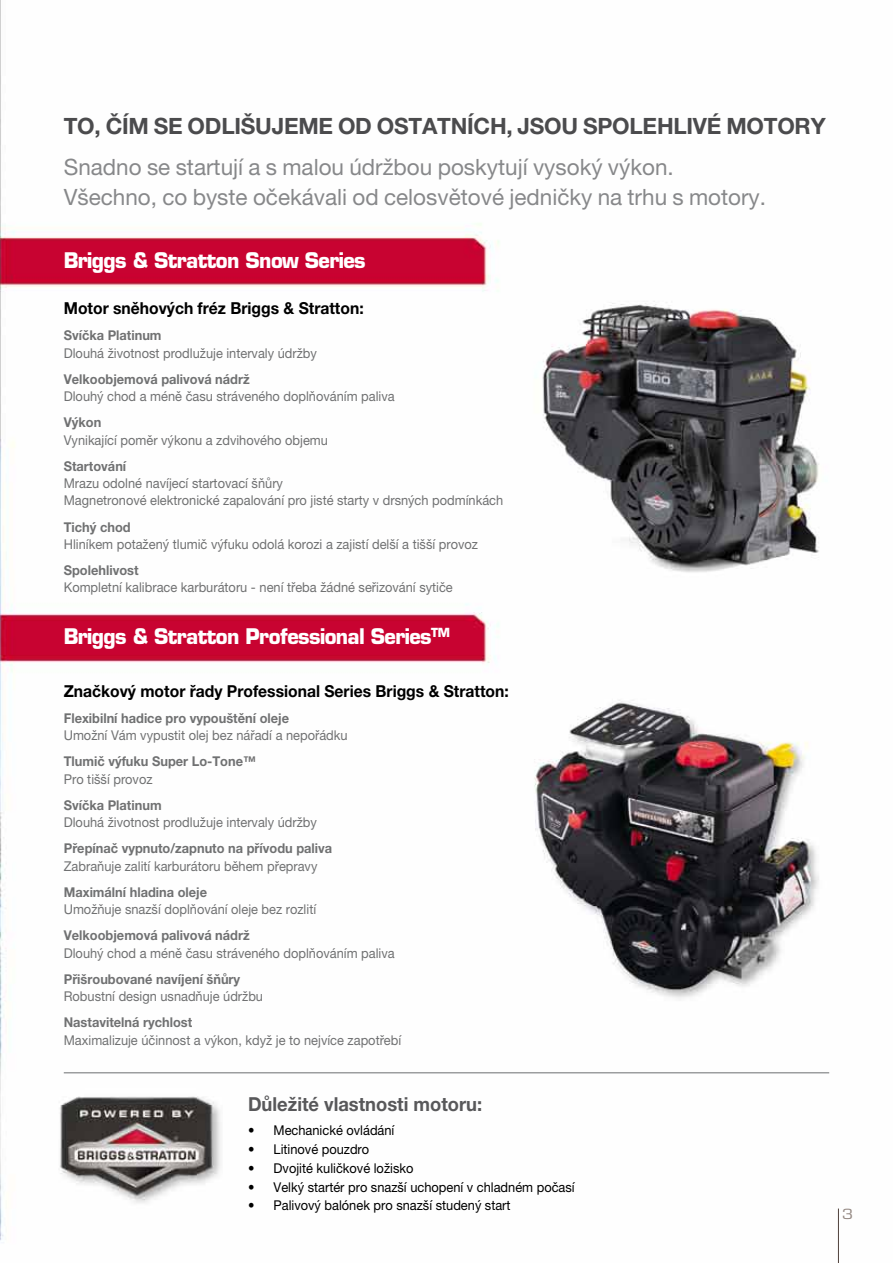
<style>
.page{position:relative;width:893px;height:1263px;background:#fff}
.page>*{position:absolute;margin:0;border:0;box-sizing:border-box;transform-origin:0 0}
.t1{font:22.5px/30px "Helvetica Neue LT Pro";color:#87888a}
.t2{font:700 22.5px "Helvetica Neue LT Pro";letter-spacing:-.01em;color:#4b4b4d}
.t3{font:700 21px "Eurostile LT Std";letter-spacing:-.03em;color:#fff;scale:.95 1}
.t4{font:700 19.35px "Helvetica Neue LT Pro";color:#58585a;scale:.95 1}
.t5{font:700 16.5px "Helvetica Neue LT Pro";color:#000;scale:.95 1}
.t6{font:15.3px "Eurostile T";color:#928680;scale:1.18 1}
.t7{font:13.5px/17.2px "Helvetica Neue LT Pro";color:#707172;scale:.95 1}
.t8{font:700 13.5px "Helvetica Neue LT Pro";color:#707172;scale:.95 1}
.t9{font:13.5px "Helvetica Neue LT Pro";color:#000;scale:.95 1}
</style>
<div class="page">
<img style="left:0;top:0;width:838px;height:1263px">
<hr style="left:64px;top:1072px;width:765px;height:1px;background:#9c9e9f">
<hr style="left:838px;top:1208px;width:1px;height:55px;background:#574a44">
<h1 class="t2" style="left:64px;top:112px;width:138px">To, čím se odli</h1>
<h1 class="t2" style="left:241px;top:112px;width:60px">šujeme</h1>
<h1 class="t2" style="left:338px;top:112px;width:54px">od ostatních</h1>
<h1 class="t2" style="left:506px;top:112px;width:92px">, jsou spolehlivé</h1>
<h1 class="t2" style="left:726px;top:112px;width:18px">motor</h1>
<h1 class="t2" style="left:811px;top:112px;width:17px">y</h1>
<h1 class="t1" style="left:64px;top:151px;width:704px">Snadno se startují a s malou údržbou poskytují vysoký výkon.<br>Všechno, co byste očekávali od celosvětové jedničky na trhu s motory.</h1>
<h2 class="t3" style="left:64px;top:247px;width:319px">Briggs &amp; Stratton Snow Series</h2>
<p class="t5" style="left:64px;top:298px;width:317px">Motor sněhových fréz Briggs &amp; Stratton:</p>
<p class="t8" style="left:64px;top:327px;width:104px">Svíčka Platinum</p>
<p class="t7" style="left:64px;top:344px;width:268px">Dlouhá životnost prodlužuje intervaly údržby</p>
<p class="t8" style="left:64px;top:371px;width:197px">Velkoobjemová palivová nádrž</p>
<p class="t7" style="left:64px;top:387px;width:350px">Dlouhý chod a méně času stráveného doplňováním paliva</p>
<p class="t8" style="left:64px;top:414px;width:41px">Výkon</p>
<p class="t7" style="left:64px;top:431px;width:280px">Vynikající poměr výkonu a zdvihového objemu</p>
<p class="t8" style="left:64px;top:458px;width:67px">Startování</p>
<p class="t7" style="left:64px;top:474px;width:464px">Mrazu odolné navíjecí startovací šňůry<br>Magnetronové elektronické zapalování pro jisté starty v drsných podmínkách</p>
<p class="t8" style="left:64px;top:518px;width:72px">Tichý chod</p>
<p class="t7" style="left:64px;top:535px;width:437px">Hliníkem potažený tlumič výfuku odolá korozi a zajistí delší a tišší provoz</p>
<p class="t8" style="left:64px;top:562px;width:80px">Spolehlivost</p>
<p class="t7" style="left:64px;top:579px;width:411px">Kompletní kalibrace karburátoru - není třeba žádné seřizování sytiče</p>
<h2 class="t3" style="left:64px;top:624px;width:408px">Briggs &amp; Stratton Professional Series<sup>TM</sup></h2>
<p class="t5" style="left:64px;top:681px;width:470px">Značkový motor řady Professional Series Briggs &amp; Stratton:</p>
<p class="t8" style="left:64px;top:710px;width:239px">Flexibilní hadice pro vypouštění oleje</p>
<p class="t7" style="left:64px;top:726px;width:300px">Umožní Vám vypustit olej bez nářadí a nepořádku</p>
<p class="t8" style="left:64px;top:753px;width:204px">Tlumič výfuku Super Lo-Tone™</p>
<p class="t7" style="left:64px;top:770px;width:95px">Pro tišší provoz</p>
<p class="t8" style="left:64px;top:797px;width:104px">Svíčka Platinum</p>
<p class="t7" style="left:64px;top:813px;width:268px">Dlouhá životnost prodlužuje intervaly údržby</p>
<p class="t8" style="left:64px;top:840px;width:284px">Přepínač vypnuto/zapnuto na přívodu paliva</p>
<p class="t7" style="left:64px;top:857px;width:269px">Zabraňuje zalití karburátoru během přepravy</p>
<p class="t8" style="left:64px;top:884px;width:152px">Maximální hladina oleje</p>
<p class="t7" style="left:64px;top:900px;width:267px">Umožňuje snazší doplňování oleje bez rozlití</p>
<p class="t8" style="left:64px;top:927px;width:197px">Velkoobjemová palivová nádrž</p>
<p class="t7" style="left:64px;top:944px;width:350px">Dlouhý chod a méně času stráveného doplňováním paliva</p>
<p class="t8" style="left:64px;top:971px;width:187px">Přišroubované navíjení šňůry</p>
<p class="t7" style="left:64px;top:987px;width:211px">Robustní design usnadňuje údržbu</p>
<p class="t8" style="left:64px;top:1014px;width:137px">Nastavitelná rychlost</p>
<p class="t7" style="left:64px;top:1031px;width:357px">Maximalizuje účinnost a výkon, když je to nejvíce zapotřebí</p>
<h3 class="t4" style="left:248px;top:1092px;width:248px">Důležité vlastnosti motoru:</h3>
<p class="t9" style="left:248px;top:1122px;width:156px">• Mechanické ovládání</p>
<p class="t9" style="left:248px;top:1141px;width:129px">• Litinové pouzdro</p>
<p class="t9" style="left:248px;top:1160px;width:176px">• Dvojité kuličkové ložisko</p>
<p class="t9" style="left:248px;top:1178px;width:346px">• Velký startér pro snazší uchopení v chladném počasí</p>
<p class="t9" style="left:248px;top:1197px;width:278px">• Palivový balónek pro snazší studený start</p>
<p class="t6" style="left:842px;top:1206px;width:11px">3</p>
</div>
